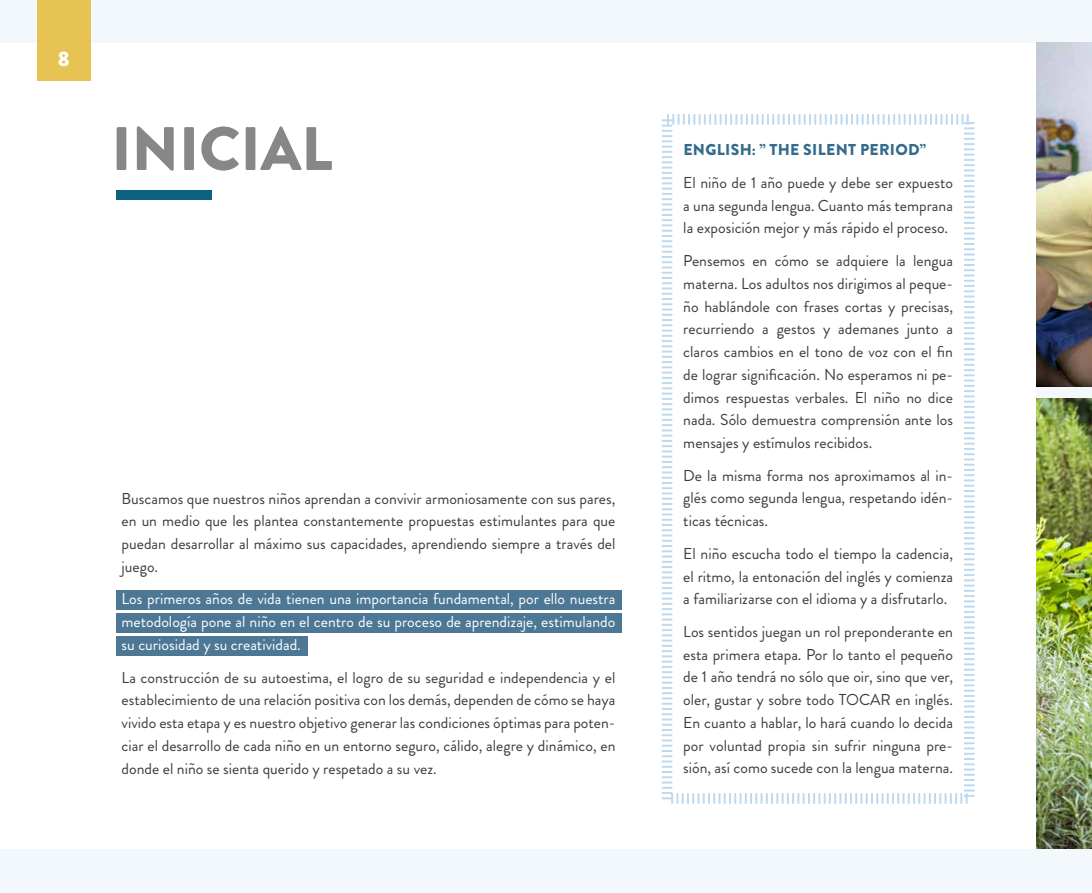
<style>
.page{position:relative;width:1092px;height:893px;background:#fff}
.page>*{position:absolute;margin:0;border:0;box-sizing:border-box;transform-origin:0 0}
.t1{font:900 21px "Brandon Grotesque";color:#fff}
.t2{font:15.75px/22.8px "Brandon Grotesque";color:#3c3c3b;text-align:justify}
.t3{font:15.75px/22.8px "Brandon Grotesque";color:#fff;text-align:justify}
.t4{font:900 15.75px "Brandon Grotesque";letter-spacing:.02em;color:#326b8b}
</style>
<div class="page">
<div style="left:0;top:0;width:1091px;height:893px;background:#f3f8fc"></div>
<div style="left:0;top:43px;width:1035px;height:805px;background:#fff"></div>
<svg style="left:661px;top:114px;width:314px;height:690px"></svg>
<div style="left:117px;top:591px;width:504px;height:19px;background:#4c7896"></div>
<div style="left:117px;top:613px;width:504px;height:19px;background:#4c7896"></div>
<div style="left:117px;top:636px;width:191px;height:19px;background:#4c7896"></div>
<svg style="left:117px;top:126px;width:215px;height:45px"></svg>
<div style="left:117px;top:190px;width:95px;height:9px;background:#0c6080"></div>
<img style="left:1035px;top:398px;width:56px;height:450px">
<img style="left:1035px;top:42px;width:56px;height:344px">
<div style="left:37px;top:0;width:54px;height:81px;background:#e7c353"></div>
<h1 class="t1" style="left:58px;top:44px;width:13px">8</h1>
<p class="t2" style="left:122px;top:487px;width:495px">Buscamos que nuestros niños aprendan a convivir armoniosamente con sus pares, en un medio que les plantea constantemente propuestas estimulantes para que puedan desarrollar al máximo sus capacidades, aprendiendo siempre a través del juego.</p>
<p class="t3" style="left:122px;top:588px;width:495px">Los primeros años de vida tienen una importancia fundamental, por ello nuestra metodología pone al niño en el centro de su proceso de aprendizaje, estimulando su curiosidad y su creatividad.</p>
<p class="t2" style="left:122px;top:666px;width:495px">La construcción de su autoestima, el logro de su seguridad e independencia y el establecimiento de una relación positiva con los demás, dependen de cómo se haya vivido esta etapa y es nuestro objetivo generar las condiciones óptimas para poten&shy;ciar el desarrollo de cada niño en un entorno seguro, cálido, alegre y dinámico, en donde el niño se sienta querido y respetado a su vez.</p>
<p class="t4" style="left:683px;top:139px;width:244px">ENGLISH: ” THE SILENT PERIOD”</p>
<p class="t2" style="left:683px;top:171px;width:271px">El niño de 1 año puede y debe ser expuesto a una segunda lengua. Cuanto más temprana la exposición mejor y más rápido el proceso.</p>
<p class="t2" style="left:683px;top:249px;width:271px">Pensemos en cómo se adquiere la lengua materna. Los adultos nos dirigimos al peque&shy;ño hablándole con frases cortas y precisas, recurriendo a gestos y ademanes junto a claros cambios en el tono de voz con el fin de lograr significación. No esperamos ni pe&shy;dimos respuestas verbales. El niño no dice nada. Sólo demuestra comprensión ante los mensajes y estímulos recibidos.</p>
<p class="t2" style="left:683px;top:464px;width:271px">De la misma forma nos aproximamos al in&shy;glés como segunda lengua, respetando idén&shy;ticas técnicas.</p>
<p class="t2" style="left:683px;top:542px;width:271px">El niño escucha todo el tiempo la cadencia, el ritmo, la entonación del inglés y comienza a familiarizarse con el idioma y a disfrutarlo.</p>
<p class="t2" style="left:683px;top:620px;width:271px">Los sentidos juegan un rol preponderante en esta primera etapa. Por lo tanto el pequeño de 1 año tendrá no sólo que oir, sino que ver, oler, gustar y sobre todo TOCAR en inglés.<br>En cuanto a hablar, lo hará cuando lo decida por voluntad propia sin sufrir ninguna pre&shy;sión, así como sucede con la lengua materna.</p>
</div>
